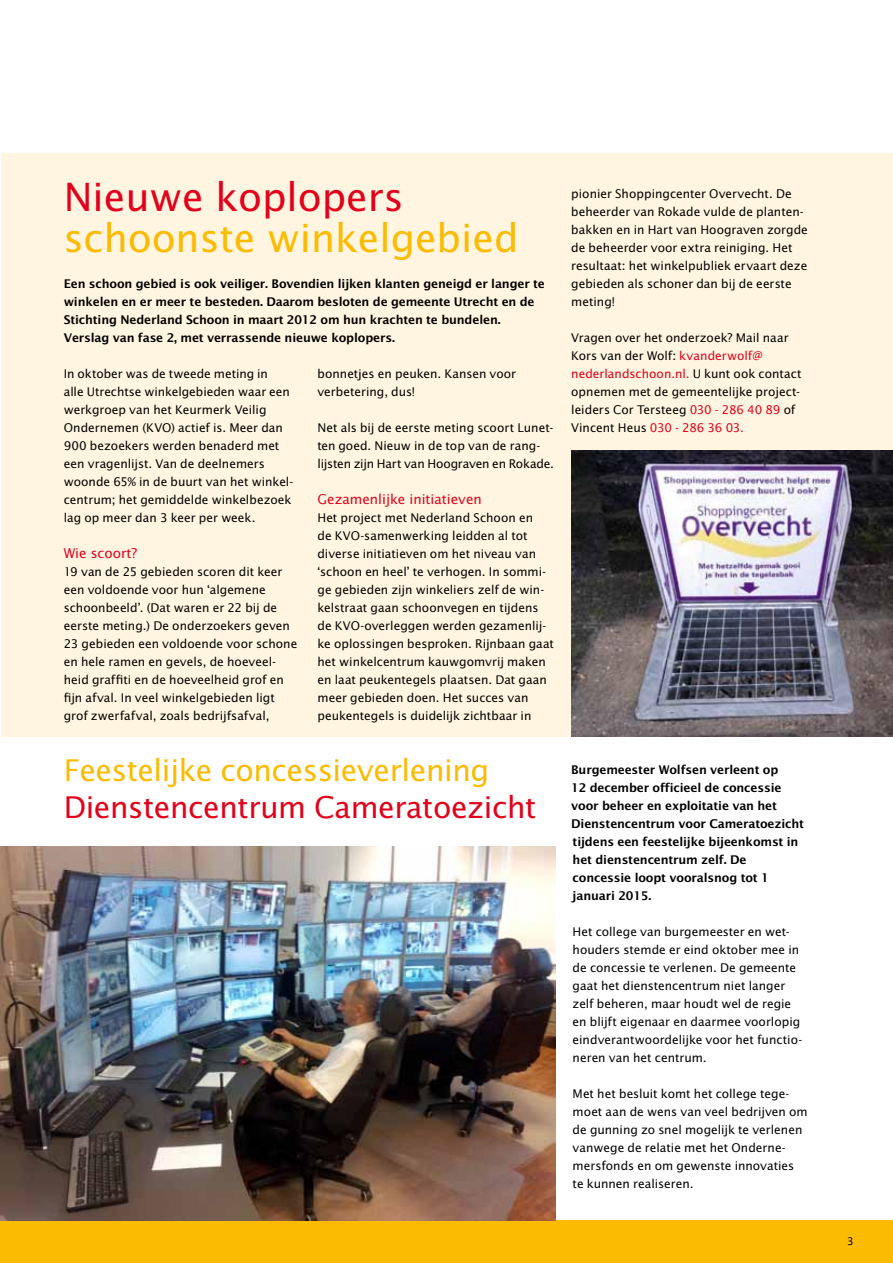
<style>
.page{position:relative;width:893px;height:1263px;background:#fff}
.page>*{position:absolute;margin:0;border:0;box-sizing:border-box;transform-origin:0 0}
.t1{font:39px "Lucida Sans Std";color:#fabb00}
.t2{font:39px "Lucida Sans Std";color:#e2001a}
.t3{font:30px "Lucida Sans Std";letter-spacing:-.015em;color:#fabb00}
.t4{font:30px "Lucida Sans Std";letter-spacing:-.015em;color:#e2001a}
.t5{font:13.5px "Lucida Sans Std";color:#e2001a}
.t6{font:12px/18px "Lucida Sans Std";letter-spacing:-.005em;color:#000}
.t7{font:700 12px/18px "Lucida Sans";letter-spacing:-.01em;color:#000}
.t8{font:10.5px "Lucida Sans Std";color:#000}
.s1{color:#e2001a}
</style>
<div class="page">
<div style="left:1px;top:153px;width:892px;height:583px;background:#fff5e0"></div>
<div style="left:0;top:1220px;width:893px;height:43px;background:#fabb00"></div>
<img style="left:571px;top:450px;width:322px;height:286px">
<img style="left:0;top:846px;width:556px;height:374px">
<h1 class="t2" style="left:64px;top:175px;width:341px">Nieuwe koplopers</h1>
<h1 class="t1" style="left:64px;top:215px;width:456px">schoonste winkelgebied</h1>
<p class="t7" style="left:64px;top:275px;width:483px">Een schoon gebied is ook veiliger. Bovendien lijken klanten geneigd er langer te winkelen en er meer te besteden. Daarom besloten de gemeente Utrecht en de Stichting Nederland Schoon in maart 2012 om hun krachten te bundelen.<br>Verslag van fase 2, met verrassende nieuwe koplopers.</p>
<p class="t6" style="left:64px;top:365px;width:231px">In oktober was de tweede meting in<br>alle Utrechtse winkelgebieden waar een werkgroep van het Keurmerk Veilig Ondernemen (KVO) actief is. Meer dan 900 bezoekers werden benaderd met een vragenlijst. Van de deelnemers woonde 65% in de buurt van het winkel&shy;centrum; het gemiddelde winkelbezoek lag op meer dan 3 keer per week.</p>
<p class="t5" style="left:64px;top:545px;width:75px">Wie scoort?</p>
<p class="t6" style="left:64px;top:563px;width:235px">19 van de 25 gebieden scoren dit keer een voldoende voor hun ‘algemene schoonbeeld’. (Dat waren er 22 bij de eerste meting.) De onderzoekers geven 23 gebieden een voldoende voor schone en hele ramen en gevels, de hoeveel&shy;heid graffiti en de hoeveelheid grof en fijn afval. In veel winkelgebieden ligt grof zwerfafval, zoals bedrijfsafval,</p>
<p class="t6" style="left:317px;top:365px;width:200px">bonnetjes en peuken. Kansen voor verbetering, dus!</p>
<p class="t6" style="left:317px;top:419px;width:238px">Net als bij de eerste meting scoort Lunet&shy;ten goed. Nieuw in de top van de rang&shy;lijsten zijn Hart van Hoograven en Rokade.</p>
<p class="t5" style="left:317px;top:491px;width:166px">Gezamenlijke initiatieven</p>
<p class="t6" style="left:317px;top:509px;width:238px">Het project met Nederland Schoon en<br>de KVO-samenwerking leidden al tot diverse initiatieven om het niveau van ‘schoon en heel’ te verhogen. In sommi&shy;ge gebieden zijn winkeliers zelf de win&shy;kelstraat gaan schoonvegen en tijdens de KVO-overleggen werden gezamenlij&shy;ke oplossingen besproken. Rijnbaan gaat het winkelcentrum kauwgomvrij maken en laat peukentegels plaatsen. Dat gaan meer gebieden doen. Het succes van peukentegels is duidelijk zichtbaar in</p>
<h2 class="t3" style="left:64px;top:753px;width:427px">Feestelijke concessieverlening</h2>
<h2 class="t4" style="left:64px;top:790px;width:474px">Dienstencentrum Cameratoezicht</h2>
<p class="t6" style="left:571px;top:185px;width:238px">pionier Shoppingcenter Overvecht. De beheerder van Rokade vulde de planten&shy;bakken en in Hart van Hoograven zorgde de beheerder voor extra reiniging. Het resultaat: het winkelpubliek ervaart deze gebieden als schoner dan bij de eerste meting!</p>
<p class="t6" style="left:571px;top:329px;width:232px">Vragen over het onderzoek? Mail naar Kors van der Wolf: <span class="s1">kvanderwolf@ nederlandschoon.nl.</span> U kunt ook contact opnemen met de gemeentelijke project&shy;leiders Cor Tersteeg <span class="s1">030 - 286 40 89</span> of Vincent Heus <span class="s1">030 - 286 36 03.</span></p>
<p class="t7" style="left:571px;top:761px;width:234px">Burgemeester Wolfsen verleent op<br>12 december officieel de concessie voor beheer en exploitatie van het<br>Dienstencentrum voor Cameratoezicht tijdens een feestelijke bijeenkomst in het dienstencentrum zelf. De concessie loopt vooralsnog tot 1 januari 2015.</p>
<p class="t6" style="left:573px;top:923px;width:231px">Het college van burgemeester en wet&shy;houders stemde er eind oktober mee in de concessie te verlenen. De gemeente gaat het dienstencentrum niet langer zelf beheren, maar houdt wel de regie en blijft eigenaar en daarmee voorlopig eindverantwoordelijke voor het functio&shy;neren van het centrum.</p>
<p class="t6" style="left:573px;top:1085px;width:237px">Met het besluit komt het college tege&shy;moet aan de wens van veel bedrijven om de gunning zo snel mogelijk te verlenen vanwege de relatie met het Onderne&shy;mersfonds en om gewenste innovaties te kunnen realiseren.</p>
<p class="t8" style="left:847px;top:1235px;width:8px">3</p>
</div>
